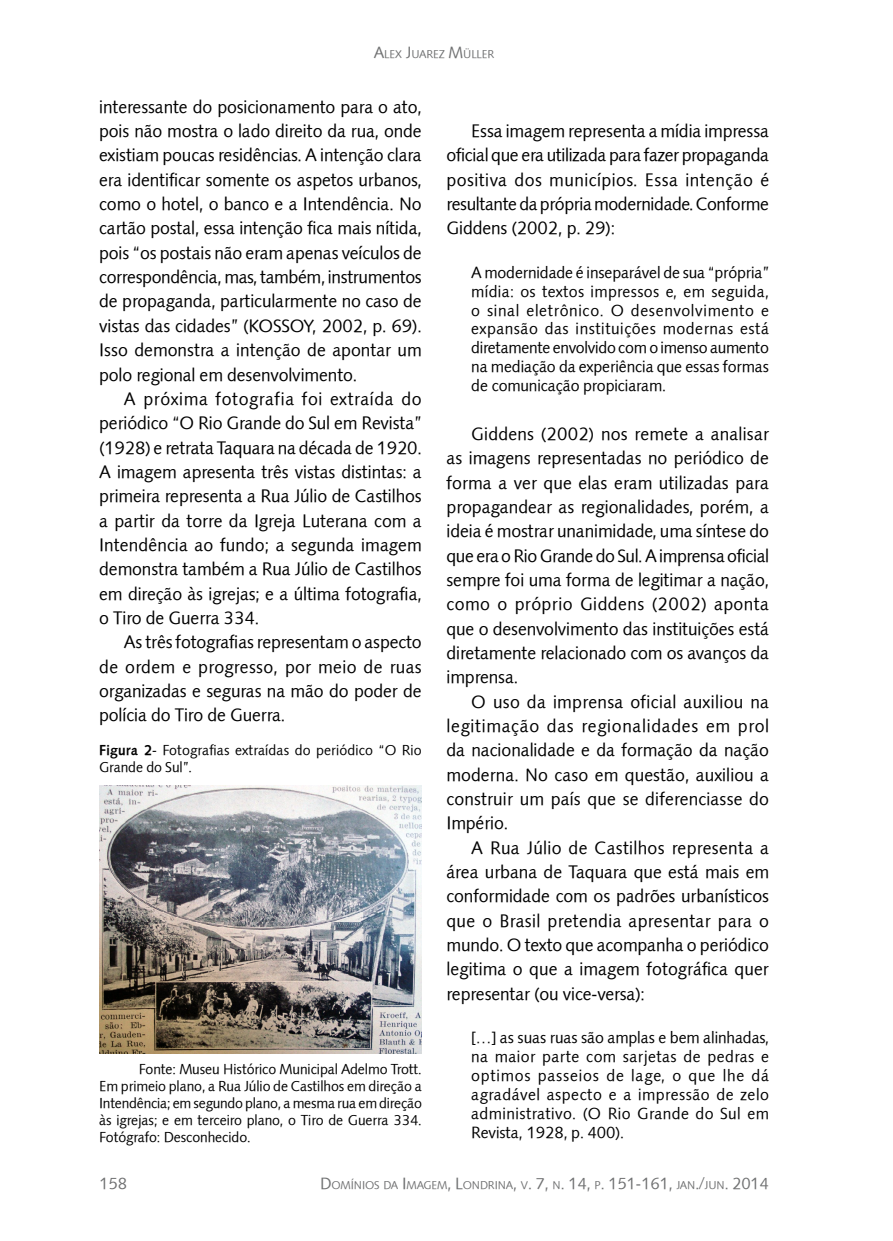
<style>
.page{position:relative;width:893px;height:1241px;background:#fff}
.page>*{position:absolute;margin:0;border:0;box-sizing:border-box;transform-origin:0 0}
.t1{font:17.5px/24.3px "Symphony";color:#000;text-align:justify}
.t2{font:15.75px/18.9px "Symphony";color:#000;text-align:justify}
.t3{font:15.75px "Symphony";color:#707172}
.t4{font:14px/16.8px "Symphony";color:#000}
.t5{font:11.03px "Symphony";color:#707172}
.s1{font-size:15.75px}
.s2{font-weight:700}
</style>
<div class="page">
<img style="left:99px;top:785px;width:323px;height:268px">
<p class="t5" style="left:374px;top:47px;width:122px"><span class="s1">A</span>LEX <span class="s1">J</span>UAREZ <span class="s1">M</span>ÜLLER</p>
<p class="t1" style="left:99px;top:94px;width:324px">interessante do posicionamento para o ato, pois não mostra o lado direito da rua, onde existiam poucas residências. A intenção clara era identificar somente os aspetos urbanos, como o hotel, o banco e a Intendência. No cartão postal, essa intenção fica mais nítida, pois “os postais não eram apenas veículos de correspondência, mas, também, instrumentos de propaganda, particularmente no caso de vistas das cidades” (KOSSOY, 2002, p. 69).<br>Isso demonstra a intenção de apontar um polo regional em desenvolvimento.</p>
<p class="t1" style="left:99px;top:386px;width:324px;text-indent:25px">A próxima fotografia foi extraída do periódico “O Rio Grande do Sul em Revista” (1928) e retrata Taquara na década de 1920.<br>A imagem apresenta três vistas distintas: a primeira representa a Rua Júlio de Castilhos a partir da torre da Igreja Luterana com a Intendência ao fundo; a segunda imagem demonstra também a Rua Júlio de Castilhos em direção às igrejas; e a última fotografia, o Tiro de Guerra 334.</p>
<p class="t1" style="left:99px;top:629px;width:324px;text-indent:25px">As três fotografias representam o aspecto de ordem e progresso, por meio de ruas organizadas e seguras na mão do poder de polícia do Tiro de Guerra.</p>
<p class="t4" style="left:99px;top:741px;width:324px"><span class="s2">Figura 2</span>- Fotografias extraídas do periódico “O Rio<br>Grande do Sul”.</p>
<p class="t4" style="left:99px;top:1060px;width:324px;text-align:justify;text-indent:40px">Fonte: Museu Histórico Municipal Adelmo Trott.<br>Em primeio plano, a Rua Júlio de Castilhos em direção a Intendência; em segundo plano, a mesma rua em direção às igrejas; e em terceiro plano, o Tiro de Guerra 334.<br>Fotógrafo: Desconhecido.</p>
<p class="t1" style="left:446px;top:119px;width:324px;text-indent:25px">Essa imagem representa a mídia impressa oficial que era utilizada para fazer propaganda positiva dos municípios. Essa intenção é resultante da própria modernidade. Conforme Giddens (2002, p. 29):</p>
<p class="t2" style="left:471px;top:263px;width:299px">A modernidade é inseparável de sua “própria” mídia: os textos impressos e, em seguida, o sinal eletrônico. O desenvolvimento e expansão das instituições modernas está diretamente envolvido com o imenso aumento na mediação da experiência que essas formas de comunicação propiciaram.</p>
<p class="t1" style="left:446px;top:421px;width:324px;text-indent:25px">Giddens (2002) nos remete a analisar as imagens representadas no periódico de forma a ver que elas eram utilizadas para propagandear as regionalidades, porém, a ideia é mostrar unanimidade, uma síntese do que era o Rio Grande do Sul. A imprensa oficial sempre foi uma forma de legitimar a nação, como o próprio Giddens (2002) aponta que o desenvolvimento das instituições está diretamente relacionado com os avanços da imprensa.</p>
<p class="t1" style="left:446px;top:689px;width:324px;text-indent:25px">O uso da imprensa oficial auxiliou na legitimação das regionalidades em prol da nacionalidade e da formação da nação moderna. No caso em questão, auxiliou a construir um país que se diferenciasse do Império.</p>
<p class="t1" style="left:446px;top:835px;width:324px;text-indent:25px">A Rua Júlio de Castilhos representa a área urbana de Taquara que está mais em conformidade com os padrões urbanísticos que o Brasil pretendia apresentar para o mundo. O texto que acompanha o periódico legitima o que a imagem fotográfica quer representar (ou vice-versa):</p>
<p class="t2" style="left:471px;top:1027px;width:299px">[…] as suas ruas são amplas e bem alinhadas, na maior parte com sarjetas de pedras e optimos passeios de lage, o que lhe dá agradável aspecto e a impressão de zelo administrativo. (O Rio Grande do Sul em Revista, 1928, p. 400).</p>
<p class="t3" style="left:99px;top:1173px;width:29px">158</p>
<p class="t5" style="left:320px;top:1177px;width:450px"><span class="s1">D</span>OMÍNIOS DA <span class="s1">I</span> MAGEM<span class="s1">, L</span>ONDRINA<span class="s1">,</span> V<span class="s1">. 7,</span> N<span class="s1">. 14,</span> P<span class="s1">. 151-161,</span> JAN<span class="s1">./</span>JUN<span class="s1">. 2014</span></p>
</div>
